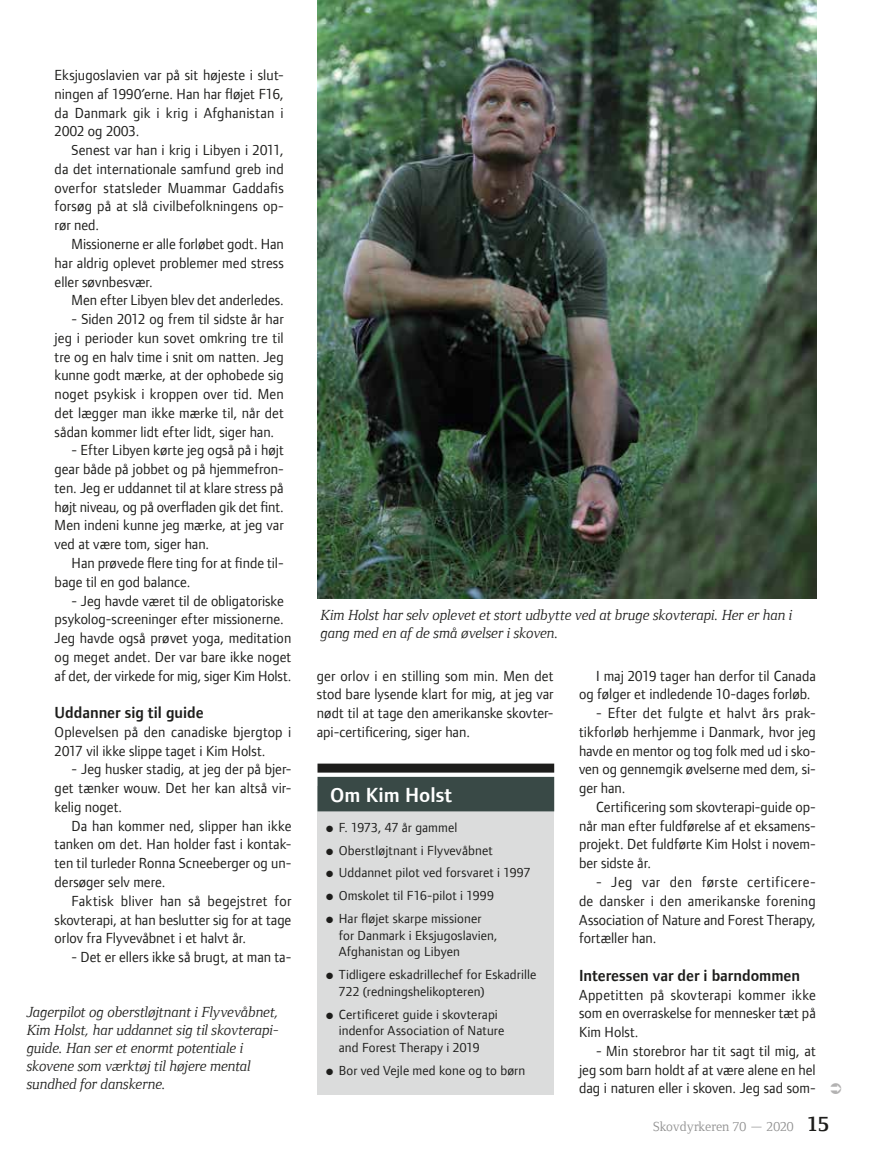
<style>
.page{position:relative;width:893px;height:1149px;background:#fff}
.page>*{position:absolute;margin:0;border:0;box-sizing:border-box;transform-origin:0 0}
.t1{font:600 21px "Foundry Form Sans";color:#fff}
.t2{font:600 16.5px "Foundry Form Sans";color:#1d1d1b}
.t3{font:15px/18.8px "Foundry Form Sans";color:#1d1d1b;text-align:justify}
.t4{font:italic 15px/18px "Foundry Form Serif";color:#1d1d1b}
.t5{font:13.5px/16.5px "Foundry Form Sans";letter-spacing:.01em;color:#1d1d1b}
.t6{font:13.5px "Foundry Form Serif";color:#909090}
.s1{font-weight:700;font-size:21px;color:#1d1d1b}
</style>
<div class="page">
<img style="left:317px;top:0;width:500px;height:598px">
<div style="left:317px;top:786px;width:237px;height:308px;background:#dbdcdc"></div>
<div style="left:317px;top:763px;width:237px;height:9px;background:#1d1d1b"></div>
<div style="left:317px;top:776px;width:237px;height:35px;background:#394946"></div>
<p class="t3" style="left:55px;top:66px;width:231px">Eksjugoslavien var på sit højeste i slut&shy;ningen af 1990’erne. Han har fløjet F16, da Danmark gik i krig i Afghanistan i 2002 og 2003.</p>
<p class="t3" style="left:55px;top:141px;width:231px;text-indent:17px">Senest var han i krig i Libyen i 2011, da det internationale samfund greb ind overfor statsleder Muammar Gaddafis forsøg på at slå civilbefolkningens op&shy;rør ned.</p>
<p class="t3" style="left:55px;top:234px;width:231px;text-indent:17px">Missionerne er alle forløbet godt. Han har aldrig oplevet problemer med stress eller søvnbesvær.</p>
<p class="t3" style="left:72px;top:291px;width:214px">Men efter Libyen blev det anderledes.</p>
<p class="t3" style="left:55px;top:309px;width:231px;text-indent:17px">- Siden 2012 og frem til sidste år har jeg i perioder kun sovet omkring tre til tre og en halv time i snit om natten. Jeg kunne godt mærke, at der ophobede sig noget psykisk i kroppen over tid. Men det lægger man ikke mærke til, når det sådan kommer lidt efter lidt, siger han.</p>
<p class="t3" style="left:55px;top:441px;width:231px;text-indent:17px">- Efter Libyen kørte jeg også på i højt gear både på jobbet og på hjemmefron&shy;ten. Jeg er uddannet til at klare stress på højt niveau, og på overfladen gik det fint.<br>Men indeni kunne jeg mærke, at jeg var ved at være tom, siger han.</p>
<p class="t3" style="left:55px;top:553px;width:231px;text-indent:17px">Han prøvede flere ting for at finde til&shy;bage til en god balance.</p>
<p class="t3" style="left:55px;top:591px;width:238px;text-align:left;text-indent:17px">- Jeg havde været til de obligatoriske psykolog-screeninger efter missionerne.<br>Jeg havde også prøvet yoga, meditation og meget andet. Der var bare ikke noget af det, der virkede for mig, siger Kim Holst.</p>
<p class="t2" style="left:55px;top:703px;width:151px">Uddanner sig til guide</p>
<p class="t3" style="left:55px;top:722px;width:238px">Oplevelsen på den canadiske bjergtop i<br>2017 vil ikke slippe taget i Kim Holst.</p>
<p class="t3" style="left:55px;top:759px;width:238px;text-indent:17px">- Jeg husker stadig, at jeg der på bjer&shy;get tænker wouw. Det her kan altså vir&shy;kelig noget.</p>
<p class="t3" style="left:55px;top:816px;width:238px;text-indent:17px">Da han kommer ned, slipper han ikke tanken om det. Han holder fast i kontak&shy;ten til turleder Ronna Scneeberger og un&shy;dersøger selv mere.</p>
<p class="t3" style="left:55px;top:891px;width:238px;text-indent:17px">Faktisk bliver han så begejstret for skovterapi, at han beslutter sig for at tage orlov fra Flyvevåbnet i et halvt år.</p>
<p class="t3" style="left:72px;top:947px;width:221px">- Det er ellers ikke så brugt, at man ta-</p>
<p class="t4" style="left:27px;top:1002px;width:254px">Jagerpilot og oberstløjtnant i Flyvevåbnet, Kim Holst, har uddannet sig til skovterapi&shy;guide. Han ser et enormt potentiale i skovene som værktøj til højere mental sundhed for danskerne.</p>
<p class="t4" style="left:321px;top:605px;width:473px">Kim Holst har selv oplevet et stort udbytte ved at bruge skovterapi. Her er han i gang med en af de små øvelser i skoven.</p>
<p class="t3" style="left:317px;top:666px;width:238px">ger orlov i en stilling som min. Men det stod bare lysende klart for mig, at jeg var nødt til at tage den amerikanske skovter&shy;api-certificering, siger han.</p>
<p class="t3" style="left:579px;top:666px;width:238px;text-indent:17px">I maj 2019 tager han derfor til Canada og følger et indledende 10-dages forløb.</p>
<p class="t3" style="left:579px;top:703px;width:238px;text-indent:17px">- Efter det fulgte et halvt års prak&shy;tikforløb herhjemme i Danmark, hvor jeg havde en mentor og tog folk med ud i sko&shy;ven og gennemgik øvelserne med dem, si&shy;ger han.</p>
<p class="t3" style="left:579px;top:797px;width:238px;text-indent:17px">Certificering som skovterapi-guide op&shy;når man efter fuldførelse af et eksamens&shy;projekt. Det fuldførte Kim Holst i novem&shy;ber sidste år.</p>
<p class="t3" style="left:579px;top:872px;width:238px;text-indent:17px">- Jeg var den første certificere&shy;de dansker i den amerikanske forening Association of Nature and Forest Therapy, fortæller han.</p>
<p class="t2" style="left:579px;top:965px;width:223px">Interessen var der i barndommen</p>
<p class="t3" style="left:579px;top:984px;width:238px">Appetitten på skovterapi kommer ikke som en overraskelse for mennesker tæt på Kim Holst.</p>
<p class="t3" style="left:579px;top:1041px;width:238px;text-indent:17px">- Min storebror har tit sagt til mig, at jeg som barn holdt af at være alene en hel dag i naturen eller i skoven. Jeg sad som-</p>
<h1 class="t1" style="left:330px;top:783px;width:123px">Om Kim Holst</h1>
<p class="t5" style="left:326px;top:818px;width:133px">● F. 1973, 47 år gammel</p>
<p class="t5" style="left:326px;top:841px;width:168px">● Oberstløjtnant i Flyvevåbnet</p>
<p class="t5" style="left:326px;top:864px;width:206px">● Uddannet pilot ved forsvaret i 1997</p>
<p class="t5" style="left:326px;top:887px;width:169px">● Omskolet til F16-pilot i 1999</p>
<p class="t5" style="left:339px;top:910px;width:160px;text-indent:-13px">● Har fløjet skarpe missioner for Danmark i Eksjugoslavien,<br>Afghanistan og Libyen</p>
<p class="t5" style="left:339px;top:966px;width:199px;text-indent:-13px">● Tidligere eskadrillechef for Eskadrille<br>722 (redningshelikopteren)</p>
<p class="t5" style="left:339px;top:1005px;width:167px;text-indent:-13px">● Certificeret guide i skovterapi indenfor Association of Nature and Forest Therapy i 2019</p>
<p class="t5" style="left:326px;top:1061px;width:201px">● Bor ved Vejle med kone og to børn</p>
<p class="t6" style="left:653px;top:1118px;width:178px">Skovdyrkeren 70 — 2020 <span class="s1">15</span></p>
</div>
